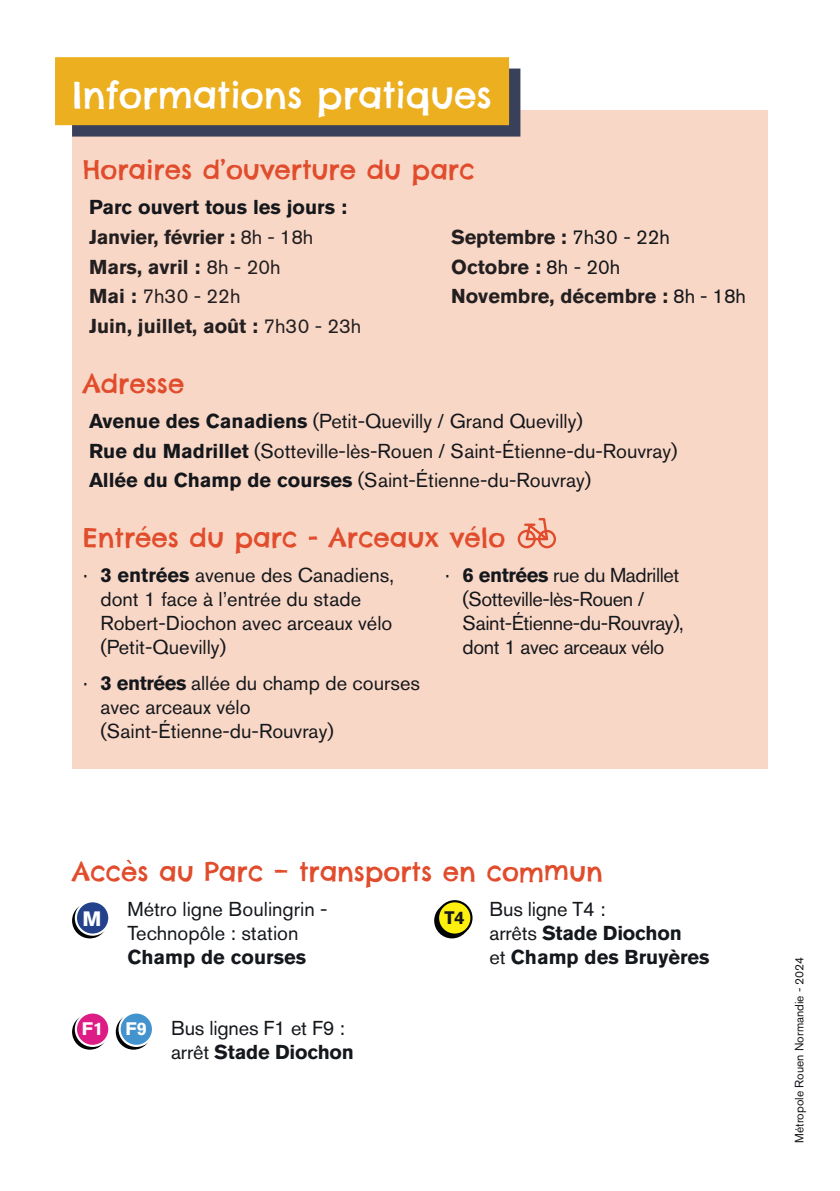
<style>
.page{position:relative;width:840px;height:1191px;background:#fff}
.page>*{position:absolute;margin:0;border:0;box-sizing:border-box;transform-origin:0 0}
.t1{font:36px "Chelsea Market Pro";color:#fff}
.t2{font:26px "Chelsea Market Pro";color:#e04c2c}
.t3{font:700 20.6px "Akzidenz Grotesk Std";color:#fff}
.t4{font:20px/24px "Akzidenz Grotesk Std";color:#14171b}
.t5{font:700 20px/29.6px "Akzidenz Grotesk Std";color:#231f20}
.t6{font:20px/24px "Akzidenz Grotesk Std";letter-spacing:-.02em;color:#14171b}
.t7{font:700 20px/24px "Akzidenz Grotesk Std";color:#14171b}
.t8{font:700 18px "Akzidenz Grotesk Std";color:#fff}
.t9{font:700 18px "Akzidenz Grotesk Std";color:#14171b}
.t10{font:12px "Akzidenz Grotesk Std";color:#14171b}
.s1{color:#14171b}
.s2{font-weight:400}
.s3{font-weight:400;color:#14171b}
.s4{font-weight:700}
</style>
<div class="page">
<div style="left:72px;top:111px;width:695px;height:658px;background:#f9d7c6"></div>
<div style="left:72px;top:69px;width:448px;height:68px;background:#39405a"></div>
<div style="left:55px;top:57px;width:454px;height:68px;background:#ecaf20"></div>
<div style="left:434px;top:902px;width:35px;height:36px;background:#020305;border-radius:50%"></div>
<div style="left:438px;top:901px;width:33px;height:33px;background:#fdf00f;border-radius:50%"></div>
<div style="left:436px;top:900px;width:36px;height:35px;border:2px solid #020305;border-radius:50%"></div>
<svg style="left:72px;top:1014px;width:36px;height:35px"></svg>
<div style="left:76px;top:1012px;width:33px;height:34px;background:#de1c85;border-radius:50%"></div>
<div style="left:75px;top:1011px;width:35px;height:36px;border:2px solid #fff;border-radius:50%"></div>
<svg style="left:72px;top:902px;width:36px;height:36px"></svg>
<div style="left:76px;top:901px;width:33px;height:33px;background:#23428b;border-radius:50%"></div>
<div style="left:75px;top:900px;width:35px;height:35px;border:2px solid #fff;border-radius:50%"></div>
<div style="left:517px;top:530px;width:18px;height:18px;border:2px solid #e04c2c;border-radius:50%"></div>
<div style="left:537px;top:530px;width:18px;height:18px;border:2px solid #e04c2c;border-radius:50%"></div>
<svg style="left:523px;top:518px;width:30px;height:24px"></svg>
<svg style="left:116px;top:1014px;width:35px;height:35px"></svg>
<div style="left:119px;top:1012px;width:34px;height:34px;background:#4393cf;border-radius:50%"></div>
<div style="left:118px;top:1011px;width:36px;height:36px;border:2px solid #fff;border-radius:50%"></div>
<h1 class="t1" style="left:72px;top:72px;width:421px">Informations pratiques</h1>
<h2 class="t2" style="left:83px;top:153px;width:393px">Horaires d’ouverture du parc</h2>
<p class="t5" style="left:89px;top:193px;width:273px"><span class="s1">Parc ouvert tous les jours :<br></span>Janvier, février : <span class="s2">8h - 18h<br></span>Mars, avril : <span class="s2">8h - 20h<br></span>Mai : <span class="s2">7h30 - 22h<br></span>Juin, juillet, août : <span class="s2">7h30 - 23h</span></p>
<p class="t5" style="left:451px;top:222px;width:296px">Septembre : <span class="s3">7h30 - 22h<br></span>Octobre : <span class="s3">8h - 20h<br></span>Novembre, décembre : <span class="s3">8h - 18h</span></p>
<h2 class="t2" style="left:83px;top:366px;width:103px">Adresse</h2>
<p class="t4" style="left:89px;top:406px;width:589px;line-height:29.6px"><span class="s4">Avenue des Canadiens</span> (Petit-Quevilly / Grand Quevilly)<br><span class="s4">Rue du Madrillet</span> (Sotteville-lès-Rouen / Saint-Étienne-du-Rouvray)<br><span class="s4">Allée du Champ de courses</span> (Saint-Étienne-du-Rouvray)</p>
<h2 class="t2" style="left:83px;top:521px;width:424px">Entrées du parc - Arceaux vélo</h2>
<p class="t4" style="left:100px;top:563px;width:295px;text-indent:-17px">· <span class="s4">3 entrées</span> avenue des Canadiens, dont 1 face à l’entrée du stade<br>Robert-Diochon avec arceaux vélo (Petit-Quevilly)</p>
<p class="t6" style="left:462px;top:563px;width:223px;text-indent:-17px">· <span class="s4">6 entrées</span> rue du Madrillet (Sotteville-lès-Rouen /<br>Saint-Étienne-du-Rouvray), dont 1 avec arceaux vélo</p>
<p class="t4" style="left:100px;top:670px;width:321px;text-indent:-17px">· <span class="s4">3 entrées</span> allée du champ de courses avec arceaux vélo (Saint-Étienne-du-Rouvray)</p>
<h2 class="t2" style="left:72px;top:854px;width:532px">Accès au Parc – transports en commun</h2>
<p class="t4" style="left:127px;top:897px;width:201px">Métro ligne Boulingrin -<br>Technopôle : station</p>
<p class="t7" style="left:127px;top:945px;width:180px">Champ de courses</p>
<p class="t7" style="left:489px;top:897px;width:221px"><span class="s2">Bus ligne T4 :<br>arrêts</span> Stade Diochon<br><span class="s2">et</span> Champ des Bruyères</p>
<p class="t3" style="left:82px;top:906px;width:20px">M</p>
<p class="t9" style="left:444px;top:907px;width:22px">T4</p>
<p class="t8" style="left:82px;top:1018px;width:23px">F1</p>
<p class="t8" style="left:125px;top:1018px;width:23px">F9</p>
<p class="t4" style="left:171px;top:1016px;width:184px">Bus lignes F1 et F9 : arrêt <span class="s4">Stade Diochon</span></p>
<p class="t10" style="left:791px;top:1142px;width:188px;rotate:-90deg">Métropole Rouen Normandie - 2024</p>
</div>
